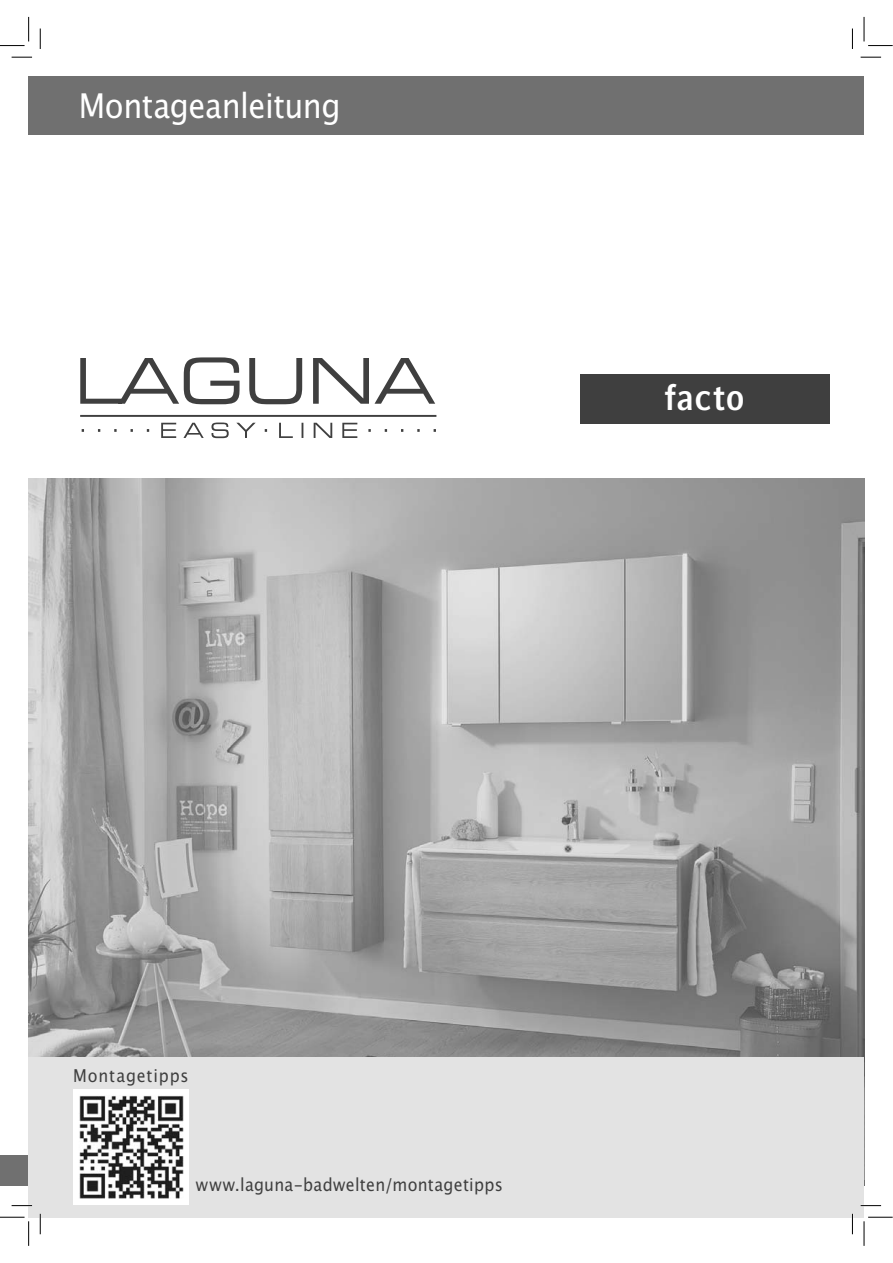
<style>
.page{position:relative;width:893px;height:1263px;background:#fff}
.page>*{position:absolute;margin:0;border:0;box-sizing:border-box;transform-origin:0 0}
.t1{font:700 36.9px "Compatil Fact LT Pro";letter-spacing:.025em;color:#fff;scale:.9 1}
.t2{font:34.05px "Lucida Grande";letter-spacing:-.015em;color:#fff;scale:.9 1}
.t3{font:17.7px "Lucida Grande";letter-spacing:.02em;color:#3f3f3f;scale:.9 1}
.t4{font:17.7px "Lucida Grande";letter-spacing:.055em;color:#3f3f3f;scale:.9 1}
</style>
<div class="page">
<div style="left:0;top:1155px;width:864px;height:31px;background:#707070"></div>
<img style="left:29px;top:479px;width:835px;height:578px">
<div style="left:29px;top:77px;width:835px;height:58px;background:#707070"></div>
<div style="left:580px;top:375px;width:249px;height:49px;background:#3f3f3f"></div>
<div style="left:29px;top:1057px;width:835px;height:160px;background:#e3e3e3"></div>
<img style="left:73px;top:1089px;width:116px;height:116px">
<svg style="left:80px;top:357px;width:355px;height:47px"></svg>
<svg style="left:82px;top:423px;width:354px;height:15px"></svg>
<hr style="left:80px;top:415px;width:356px;height:2px;background:#3f3f3f">
<hr style="left:39px;top:1214px;width:2px;height:20px;background:#fff">
<hr style="left:851px;top:1214px;width:2px;height:20px;background:#fff">
<svg style="left:12px;top:57px;width:20px;height:1px"></svg>
<svg style="left:860px;top:57px;width:21px;height:1px"></svg>
<svg style="left:12px;top:1205px;width:20px;height:1px"></svg>
<svg style="left:860px;top:1205px;width:21px;height:1px"></svg>
<svg style="left:40px;top:29px;width:1px;height:20px"></svg>
<svg style="left:40px;top:1214px;width:1px;height:20px"></svg>
<svg style="left:852px;top:29px;width:1px;height:20px"></svg>
<svg style="left:852px;top:1214px;width:1px;height:20px"></svg>
<svg style="left:0;top:17px;width:29px;height:29px"></svg>
<svg style="left:0;top:1217px;width:29px;height:29px"></svg>
<svg style="left:864px;top:17px;width:29px;height:29px"></svg>
<svg style="left:864px;top:1217px;width:29px;height:29px"></svg>
<h2 class="t2" style="left:79px;top:91px;width:292px">Montageanleitung</h2>
<h1 class="t1" style="left:664px;top:376px;width:91px">facto</h1>
<p class="t4" style="left:73px;top:1068px;width:130px">Montagetipps</p>
<p class="t3" style="left:196px;top:1178px;width:343px">www.laguna-badwelten/montagetipps</p>
</div>
